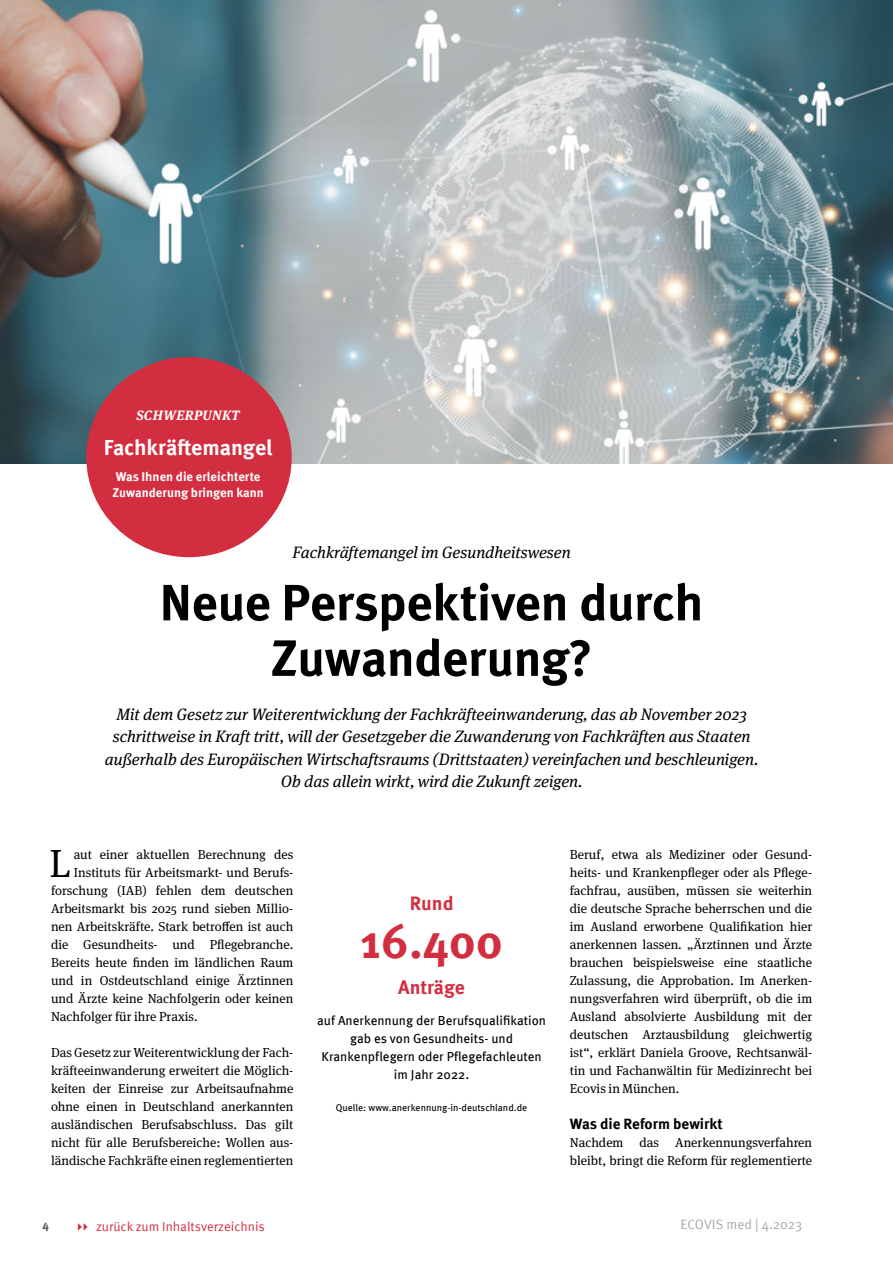
<style>
.page{position:relative;width:893px;height:1263px;background:#fff}
.page>*{position:absolute;margin:0;border:0;box-sizing:border-box;transform-origin:0 0}
.Headline_Medium_34_3{font:700 51px/55.5px "Meta Pro";letter-spacing:-.015em;color:#000;text-align:center}
.x_Marginal_HL_12pt{font:700 48px "Meta Pro";color:#d32e3f}
.Fließtext__Initale{font:39.15px "Meta Serif OT";color:#000}
.t1{font:700 21.75px "Meta Pro";letter-spacing:-.005em;color:#fff}
.x_Marginal_HL_12pt-2{font:700 19.5px "Meta Pro";color:#d32e3f}
.Vorspann{font:italic 16.5px/22.5px "Meta Serif OT";color:#000;text-align:center}
.Dachzeile{font:italic 16.5px "Meta Serif OT";color:#000}
.Zwischenheadline{font:700 15px "Meta Pro";color:#000}
.t2{font:13.5px "Meta Pro";letter-spacing:-.005em;color:#a8a8a8}
.t3{font:italic 700 13.5px "Meta Serif OT";letter-spacing:.035em;color:#fff}
.Fliesstext_-_body{font:13.05px/18px "Meta Serif OT";color:#000;text-align:justify}
.Fließtext__Initale-2{font:13.05px "Meta Serif OT";color:#000}
.Marginale_Copy_zentr{font:13.05px/18px "Meta Pro";color:#000;text-align:center}
.t4{font:13.05px "Meta Pro";color:#d32e3f}
.Störer__Titel{font:700 12.75px/16.5px "Meta Pro";color:#fff}
.t5{font:700 12px "Meta Pro";color:#575756}
.Quelle_6_5pt{font:9.75px "Meta Pro";color:#000}
</style>
<div class="page">
<img style="left:0;top:0;width:893px;height:463px">
<div style="left:86px;top:357px;width:206px;height:200px;background:#d32e3f;border-radius:50%"></div>
<p class="t3" style="left:136px;top:407px;width:105px">SCHWERPUNKT</p>
<p class="t1" style="left:104px;top:431px;width:170px">Fachkräftemangel</p>
<p class="Störer__Titel" style="left:112px;top:467px;width:153px">Was Ihnen die erleichterte<br>Zuwanderung bringen kann</p>
<p class="Dachzeile" style="left:292px;top:543px;width:280px">Fachkräftemangel im Gesundheitswesen</p>
<p class="Headline_Medium_34_3" style="left:160px;top:572px;width:545px">Neue Perspektiven durch<br>Zuwanderung?</p>
<p class="Vorspann" style="left:105px;top:703px;width:655px">Mit dem Gesetz zur Weiterentwicklung der Fachkräfteeinwanderung, das ab November 2023 schrittweise in Kraft tritt, will der Gesetzgeber die Zuwanderung von Fachkräften aus Staaten außerhalb des Europäischen Wirtschaftsraums (Drittstaaten) vereinfachen und beschleunigen.<br>Ob das allein wirkt, wird die Zukunft zeigen.</p>
<p class="Fließtext__Initale" style="left:50px;top:841px;width:23px">L</p>
<p class="Fließtext__Initale-2" style="left:74px;top:847px;width:221px">aut einer aktuellen Berechnung des</p>
<p class="Fließtext__Initale-2" style="left:74px;top:865px;width:221px">Instituts für Arbeitsmarkt- und Berufs-</p>
<p class="Fließtext__Initale-2" style="left:51px;top:883px;width:244px">forschung (IAB) fehlen dem deutschen</p>
<p class="Fließtext__Initale-2" style="left:51px;top:901px;width:244px">Arbeitsmarkt bis 2025 rund sieben Millio-</p>
<p class="Fließtext__Initale-2" style="left:51px;top:919px;width:244px">nen Arbeitskräfte. Stark betroffen ist auch</p>
<p class="Fließtext__Initale-2" style="left:51px;top:937px;width:244px">die Gesundheits- und Pflegebranche.</p>
<p class="Fließtext__Initale-2" style="left:51px;top:955px;width:244px">Bereits heute finden im ländlichen Raum</p>
<p class="Fließtext__Initale-2" style="left:51px;top:973px;width:244px">und in Ostdeutschland einige Ärztinnen</p>
<p class="Fließtext__Initale-2" style="left:51px;top:991px;width:244px">und Ärzte keine Nachfolgerin oder keinen</p>
<p class="Fließtext__Initale-2" style="left:51px;top:1009px;width:148px">Nachfolger für ihre Praxis.</p>
<p class="Fliesstext_-_body" style="left:51px;top:1044px;width:244px">Das Gesetz zur Weiterentwicklung der Fach&shy;kräfteeinwanderung erweitert die Möglich&shy;keiten der Einreise zur Arbeitsaufnahme ohne einen in Deutschland anerkannten ausländischen Berufsabschluss. Das gilt nicht für alle Berufsbereiche: Wollen aus&shy;ländische Fachkräfte einen reglementierten</p>
<p class="x_Marginal_HL_12pt-2" style="left:410px;top:887px;width:45px">Rund</p>
<p class="x_Marginal_HL_12pt" style="left:360px;top:904px;width:144px">16.400</p>
<p class="x_Marginal_HL_12pt-2" style="left:398px;top:972px;width:68px">Anträge</p>
<p class="Marginale_Copy_zentr" style="left:317px;top:1011px;width:230px">auf Anerkennung der Berufsqualifikation gab es von Gesundheits- und<br>Krankenpflegern oder Pflegefachleuten im Jahr 2022.</p>
<p class="Quelle_6_5pt" style="left:336px;top:1100px;width:193px">Quelle: www.anerkennung-in-deutschland.de</p>
<p class="Fliesstext_-_body" style="left:570px;top:846px;width:244px">Beruf, etwa als Mediziner oder Gesund&shy;heits- und Krankenpfleger oder als Pflege&shy;fachfrau, ausüben, müssen sie weiterhin die deutsche Sprache beherrschen und die im Ausland erworbene Qualifikation hier anerkennen lassen. „Ärztinnen und Ärzte brauchen beispielsweise eine staatliche Zulassung, die Approbation. Im Anerken&shy;nungsverfahren wird überprüft, ob die im Ausland absolvierte Ausbildung mit der deutschen Arztausbildung gleichwertig ist“, erklärt Daniela Groove, Rechtsanwäl&shy;tin und Fachanwältin für Medizinrecht bei Ecovis in München.</p>
<p class="Zwischenheadline" style="left:570px;top:1112px;width:154px">Was die Reform bewirkt</p>
<p class="Fliesstext_-_body" style="left:570px;top:1134px;width:244px">Nachdem das Anerkennungsverfahren bleibt, bringt die Reform für reglementierte</p>
<p class="t5" style="left:43px;top:1215px;width:8px">4</p>
<p class="t4" style="left:96px;top:1217px;width:170px">zurück zum Inhaltsverzeichnis</p>
<p class="t2" style="left:681px;top:1214px;width:123px">ECOVIS med | 4.2023</p>
</div>
